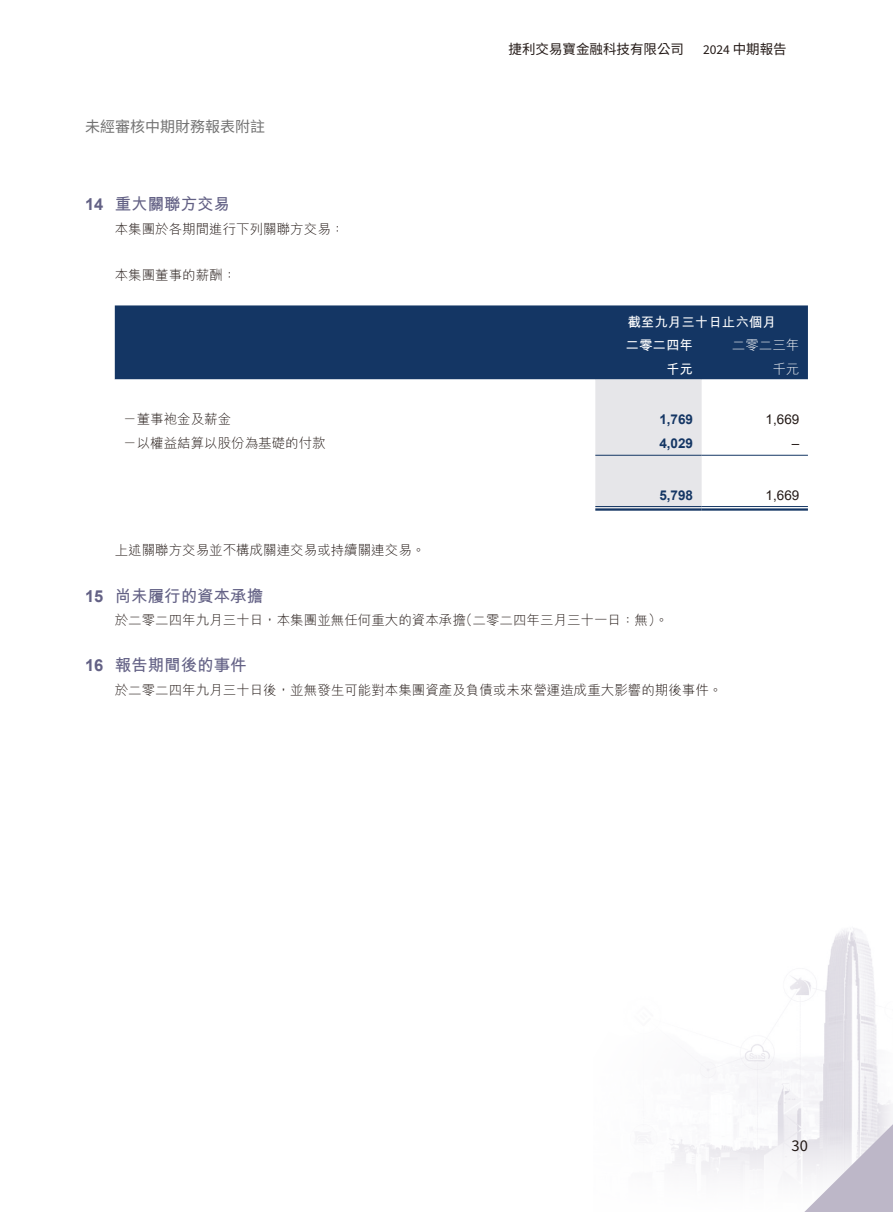
<style>
.page{position:relative;width:893px;height:1212px;background:#fff}
.page>*{position:absolute;margin:0;border:0;box-sizing:border-box;transform-origin:0 0}
.t1{font:700 16.5px "M Hei HK";color:#636185}
.t2{font:700 16.5px "Arial";color:#636185}
.t3{font:16.5px "Source Sans Pro";color:#231916}
.t4{font:15px "Noto Sans CJ Ktc";color:#727272}
.t5{font:300 13.5px "M Hei HK";color:#231916}
.t6{font:700 13.5px "M Hei HK";color:#fff}
.t7{font:700 13.5px "Arial";color:#143664}
.t8{font:13.5px "Noto Sans CJ Ktc";color:#231916}
.t9{font:13.5px "Arial";color:#231916}
.t10{font:13.5px "Source Sans Pro";color:#231916}
.t11{font:300 13.5px "M Hei HK";color:#fff}
.s1{font-family:"Noto Sans CJ Ktc"}
</style>
<div class="page">
<img style="left:636px;top:928px;width:254px;height:248px">
<svg style="left:783px;top:1103px;width:110px;height:109px"></svg>
<div style="left:115px;top:305px;width:693px;height:74px;background:#143664"></div>
<svg style="left:115px;top:379px;width:693px;height:76px"></svg>
<div style="left:595px;top:379px;width:107px;height:129px;background:#e6e6e9"></div>
<hr style="left:595px;top:455px;width:107px;height:1px;background:#143664">
<hr style="left:702px;top:455px;width:106px;height:1px;background:#143664">
<hr style="left:595px;top:506px;width:107px;height:1px;background:#143664">
<hr style="left:595px;top:508px;width:107px;height:3px;background:#143664">
<hr style="left:702px;top:506px;width:106px;height:1px;background:#143664">
<hr style="left:702px;top:508px;width:106px;height:3px;background:#143664">
<p class="t4" style="left:85px;top:118px;width:181px">未經審核中期財務報表附註</p>
<p class="t2" style="left:85px;top:193px;width:20px">14</p>
<p class="t1" style="left:115px;top:192px;width:117px">重大關聯方交易</p>
<p class="t5" style="left:115px;top:220px;width:231px">本集團於各期間進行下列關聯方交易：</p>
<p class="t5" style="left:115px;top:266px;width:123px">本集團董事的薪酬：</p>
<p class="t5" style="left:123px;top:410px;width:109px">－董事袍金及薪金</p>
<p class="t5" style="left:123px;top:433px;width:204px">－以權益結算以股份為基礎的付款</p>
<p class="t2" style="left:85px;top:584px;width:20px">15</p>
<p class="t5" style="left:115px;top:541px;width:312px">上述關聯方交易並不構成關連交易或持續關連交易。</p>
<p class="t1" style="left:115px;top:583px;width:150px">尚未履行的資本承擔</p>
<p class="t8" style="left:508px;top:42px;width:177px">捷利交易寶金融科技有限公司</p>
<p class="t10" style="left:703px;top:42px;width:85px">2024 <span class="s1">中期報告</span></p>
<p class="t6" style="left:627px;top:312px;width:150px">截至九月三十日止六個月</p>
<p class="t11" style="left:732px;top:336px;width:69px">二零二三年</p>
<p class="t6" style="left:626px;top:335px;width:69px">二零二四年</p>
<p class="t6" style="left:666px;top:359px;width:28px">千元</p>
<p class="t11" style="left:772px;top:359px;width:28px">千元</p>
<p class="t7" style="left:659px;top:410px;width:35px">1,769</p>
<p class="t9" style="left:766px;top:410px;width:35px">1,669</p>
<p class="t7" style="left:659px;top:433px;width:35px">4,029</p>
<p class="t9" style="left:792px;top:433px;width:9px">–</p>
<p class="t7" style="left:659px;top:486px;width:35px">5,798</p>
<p class="t9" style="left:766px;top:486px;width:35px">1,669</p>
<p class="t2" style="left:85px;top:654px;width:20px">16</p>
<p class="t5" style="left:459px;top:611px;width:211px">（二零二四年三月三十一日：無。(</p>
<p class="t5" style="left:115px;top:611px;width:352px">於二零二四年九月三十日，本集團並無任何重大的資本承擔</p>
<p class="t1" style="left:115px;top:653px;width:133px">報告期間後的事件</p>
<p class="t5" style="left:115px;top:680px;width:609px">於二零二四年九月三十日後，並無發生可能對本集團資產及負債或未來營運造成重大影響的期後事件。</p>
<p class="t3" style="left:791px;top:1135px;width:18px">30</p>
</div>
